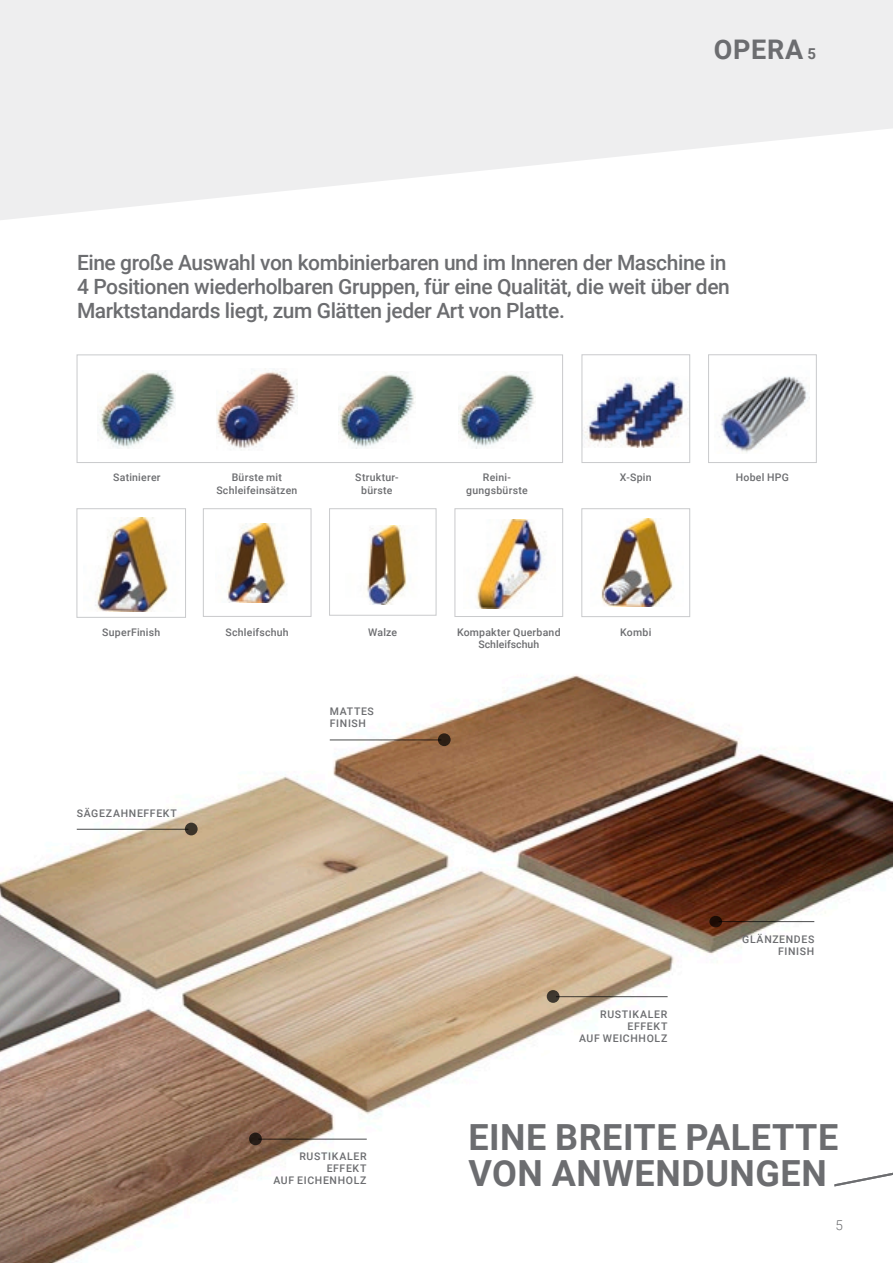
<style>
.page{position:relative;width:893px;height:1263px;background:#fff}
.page>*{position:absolute;margin:0;border:0;box-sizing:border-box;transform-origin:0 0}
._1_TITOLO_GRIGIO{font:700 36px/36px "Roboto";letter-spacing:.015em;color:#6c6d70}
.t1{font:700 27px "Roboto";letter-spacing:.025em;color:#6c6d70}
._2_SOTTOTITOLO_ROSSO{font:500 21px/24px "Roboto";letter-spacing:-.02em;color:#6c6d70}
.t2{font:300 13.5px "Roboto";color:#6c6d70}
.t3{font:500 10.5px/12.6px "Roboto";letter-spacing:.025em;color:#6c6d70;text-align:center}
.t4{font:500 10.5px/12px "Roboto";letter-spacing:.06em;color:#6c6d70;text-align:right}
.t5{font:500 10.5px "Roboto";letter-spacing:.065em;color:#6c6d70}
.t6{font:500 10.5px "Roboto";color:#6c6d70}
.s1{font-size:15px}
</style>
<div class="page">
<svg style="left:0;top:0;width:893px;height:220px;fill:#eeeeef"></svg>
<div style="left:77px;top:354px;width:486px;height:109px;border:1px solid #c9cacc"></div>
<img style="left:99px;top:371px;width:77px;height:78px">
<img style="left:217px;top:371px;width:80px;height:78px">
<img style="left:338px;top:371px;width:78px;height:78px">
<img style="left:458px;top:371px;width:78px;height:78px">
<img style="left:584px;top:378px;width:104px;height:69px">
<div style="left:582px;top:354px;width:108px;height:109px;border:1px solid #c9cacc"></div>
<img style="left:719px;top:376px;width:89px;height:77px">
<div style="left:708px;top:354px;width:109px;height:109px;border:1px solid #c9cacc"></div>
<div style="left:203px;top:508px;width:108px;height:109px;background:#fff;border:1px solid #c9cacc"></div>
<img style="left:227px;top:523px;width:60px;height:79px">
<img style="left:366px;top:526px;width:41px;height:78px">
<div style="left:329px;top:508px;width:107px;height:108px;border:1px solid #c9cacc"></div>
<img style="left:476px;top:520px;width:69px;height:88px">
<div style="left:455px;top:508px;width:108px;height:109px;border:1px solid #c9cacc"></div>
<img style="left:601px;top:518px;width:73px;height:89px">
<div style="left:581px;top:508px;width:109px;height:109px;border:1px solid #c9cacc"></div>
<img style="left:95px;top:517px;width:74px;height:94px">
<div style="left:77px;top:508px;width:109px;height:110px;border:1px solid #c9cacc"></div>
<img style="left:0;top:675px;width:893px;height:588px">
<div style="left:709px;top:916px;width:13px;height:11px;background:#1c0b05;border-radius:50%"></div>
<hr style="left:719px;top:921px;width:95px;height:1px;background:#4b4c4d">
<svg style="left:547px;top:990px;width:12px;height:13px"></svg>
<hr style="left:556px;top:996px;width:112px;height:1px;background:#4b4c4d">
<svg style="left:438px;top:733px;width:13px;height:13px"></svg>
<hr style="left:330px;top:739px;width:111px;height:1px;background:#4b4c4d">
<div style="left:185px;top:823px;width:13px;height:12px;background:#3c352a;border-radius:50%"></div>
<hr style="left:77px;top:829px;width:111px;height:1px;background:#4b4c4d">
<svg style="left:249px;top:1132px;width:13px;height:13px"></svg>
<hr style="left:258px;top:1139px;width:109px;height:1px;background:#4b4c4d">
<p class="t1" style="left:714px;top:30px;width:104px">OPERA <span class="s1">5</span></p>
<p class="_2_SOTTOTITOLO_ROSSO" style="left:77px;top:250px;width:654px">Eine große Auswahl von kombinierbaren und im Inneren der Maschine in<br>4 Positionen wiederholbaren Gruppen, für eine Qualität, die weit über den<br>Marktstandards liegt, zum Glätten jeder Art von Platte.</p>
<p class="t3" style="left:113px;top:471px;width:49px">Satinierer</p>
<p class="t3" style="left:232px;top:471px;width:52px">Bürste mit</p>
<p class="t3" style="left:620px;top:471px;width:33px">X-Spin</p>
<p class="t3" style="left:736px;top:471px;width:55px">Hobel HPG</p>
<p class="t3" style="left:216px;top:483px;width:83px">Schleifeinsätzen</p>
<p class="t3" style="left:355px;top:471px;width:45px">Struktur-</p>
<p class="t3" style="left:361px;top:483px;width:33px">bürste</p>
<p class="t3" style="left:466px;top:471px;width:63px">Reini&shy;gungsbürste</p>
<p class="t3" style="left:102px;top:625px;width:60px">SuperFinish</p>
<p class="t3" style="left:225px;top:625px;width:65px">Schleifschuh</p>
<p class="t3" style="left:368px;top:625px;width:30px">Walze</p>
<p class="t3" style="left:457px;top:625px;width:105px">Kompakter Querband</p>
<p class="t6" style="left:478px;top:637px;width:62px">Schleifschuh</p>
<p class="t5" style="left:77px;top:805px;width:101px">SÄGEZAHNEFFEKT</p>
<p class="t4" style="left:330px;top:705px;width:46px;text-align:left">MATTES<br>FINISH</p>
<p class="t3" style="left:620px;top:625px;width:33px">Kombi</p>
<p class="t4" style="left:600px;top:1007px;width:69px">RUSTIKALER</p>
<p class="t3" style="left:627px;top:1019px;width:41px">EFFEKT</p>
<p class="t5" style="left:579px;top:1031px;width:90px">AUF WEICHHOLZ</p>
<p class="t4" style="left:742px;top:933px;width:74px">GLÄNZENDES<br>FINISH</p>
<p class="t4" style="left:299px;top:1150px;width:69px">RUSTIKALER</p>
<p class="t3" style="left:327px;top:1161px;width:41px">EFFEKT</p>
<p class="t5" style="left:273px;top:1173px;width:95px">AUF EICHENHOLZ</p>
<p class="_1_TITOLO_GRIGIO" style="left:468px;top:1118px;width:371px">EINE BREITE PALETTE<br>VON ANWENDUNGEN</p>
<p class="t2" style="left:836px;top:1215px;width:9px">5</p>
</div>
